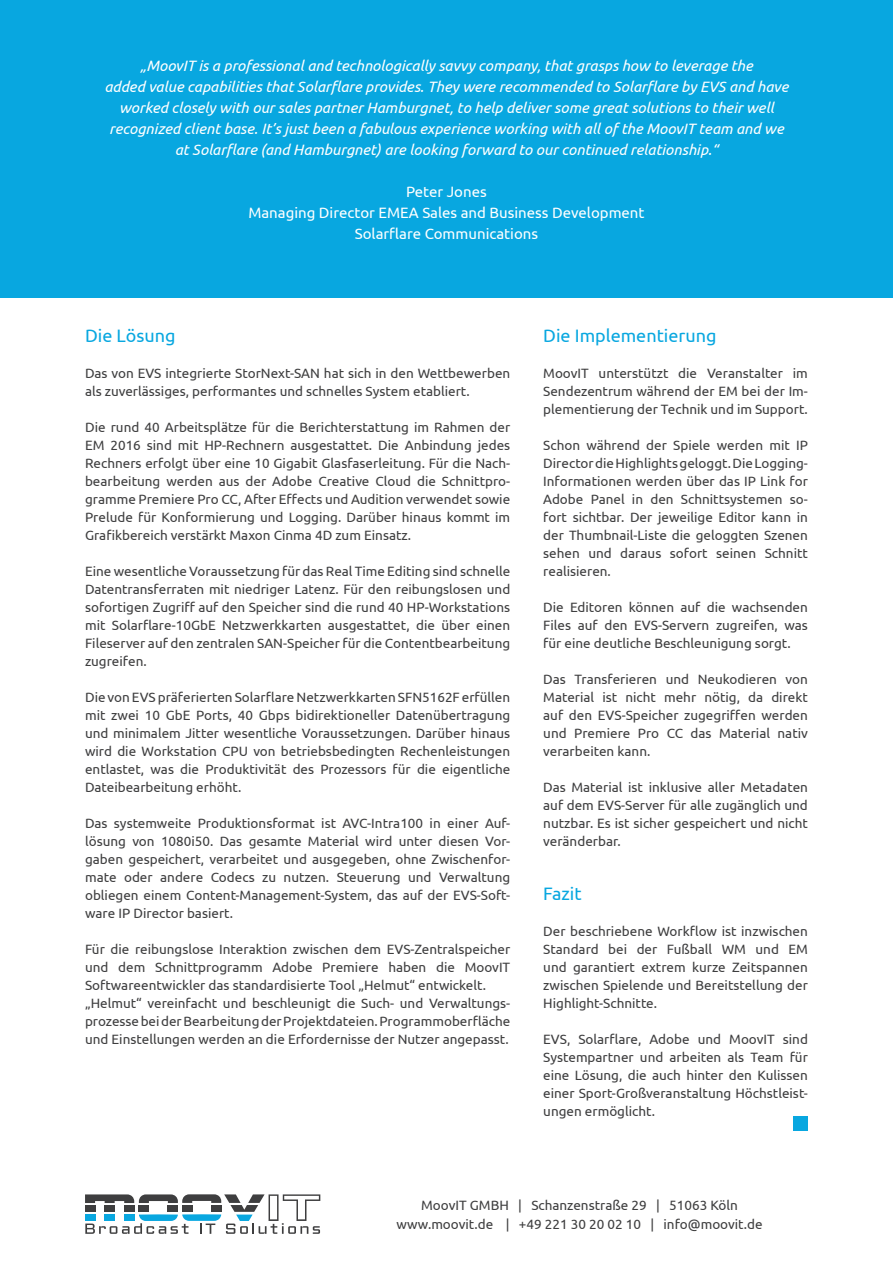
<style>
.page{position:relative;width:893px;height:1263px;background:#fff}
.page>*{position:absolute;margin:0;border:0;box-sizing:border-box;transform-origin:0 0}
.t1{font:18px "Ubuntu";color:#08a7e0}
.t2{font:italic 15px/21px "Ubuntu";color:#fff;text-align:center}
.t3{font:15px/21px "Ubuntu";color:#fff;text-align:center}
.t4{font:13.5px/18px "Ubuntu";color:#3e3e3f;text-align:justify}
</style>
<div class="page">
<div style="left:0;top:0;width:893px;height:298px;background:#08a7e0"></div>
<div style="left:793px;top:1116px;width:15px;height:15px;background:#08a7e0"></div>
<svg style="left:85px;top:1194px;width:235px;height:40px"></svg>
<p class="t2" style="left:104px;top:54px;width:686px">„MoovIT is a professional and technologically savvy company, that grasps how to leverage the<br>added value capabilities that Solarflare provides. They were recommended to Solarflare by EVS and have worked closely with our sales partner Hamburgnet, to help deliver some great solutions to their well recognized client base. It’s just been a fabulous experience working with all of the MoovIT team and we at Solarflare (and Hamburgnet) are looking forward to our continued relationship.“</p>
<p class="t3" style="left:248px;top:180px;width:398px">Peter Jones<br>Managing Director EMEA Sales and Business Development<br>Solarflare Communications</p>
<h1 class="t1" style="left:85px;top:325px;width:92px">Die Lösung</h1>
<p class="t4" style="left:85px;top:364px;width:427px">Das von EVS integrierte StorNext-SAN hat sich in den Wettbewerben als zuverlässiges, performantes und schnelles System etabliert.</p>
<p class="t4" style="left:85px;top:418px;width:427px">Die rund 40 Arbeitsplätze für die Berichterstattung im Rahmen der EM 2016 sind mit HP-Rechnern ausgestattet. Die Anbindung jedes Rechners erfolgt über eine 10 Gigabit Glasfaserleitung. Für die Nach&shy;bearbeitung werden aus der Adobe Creative Cloud die Schnittpro&shy;gramme Premiere Pro CC, After Effects und Audition verwendet sowie Prelude für Konformierung und Logging. Darüber hinaus kommt im Grafikbereich verstärkt Maxon Cinma 4D zum Einsatz.</p>
<p class="t4" style="left:85px;top:562px;width:427px">Eine wesentliche Voraussetzung für das Real Time Editing sind schnelle Datentransferraten mit niedriger Latenz. Für den reibungslosen und sofortigen Zugriff auf den Speicher sind die rund 40 HP-Workstations mit Solarflare-10GbE Netzwerkkarten ausgestattet, die über einen Fileserver auf den zentralen SAN-Speicher für die Contentbearbeitung zugreifen.</p>
<p class="t4" style="left:85px;top:688px;width:427px">Die von EVS präferierten Solarflare Netzwerkkarten SFN5162F erfüllen mit zwei 10 GbE Ports, 40 Gbps bidirektioneller Datenübertragung und minimalem Jitter wesentliche Voraussetzungen. Darüber hinaus wird die Workstation CPU von betriebsbedingten Rechenleistungen entlastet, was die Produktivität des Prozessors für die eigentliche Dateibearbeitung erhöht.</p>
<p class="t4" style="left:85px;top:814px;width:427px">Das systemweite Produktionsformat ist AVC-Intra100 in einer Auf&shy;lösung von 1080i50. Das gesamte Material wird unter diesen Vor&shy;gaben gespeichert, verarbeitet und ausgegeben, ohne Zwischenfor&shy;mate oder andere Codecs zu nutzen. Steuerung und Verwaltung obliegen einem Content-Management-System, das auf der EVS-Soft&shy;ware IP Director basiert.</p>
<p class="t4" style="left:85px;top:940px;width:427px;text-align:left">Für die reibungslose Interaktion zwischen dem EVS-Zentralspeicher und dem Schnittprogramm Adobe Premiere haben die MoovIT Softwareentwickler das standardisierte Tool „Helmut“ entwickelt. „Helmut“ vereinfacht und beschleunigt die Such- und Verwaltungs&shy;prozesse bei der Bearbeitung der Projektdateien. Programmoberfläche und Einstellungen werden an die Erfordernisse der Nutzer angepasst.</p>
<h1 class="t1" style="left:543px;top:325px;width:175px">Die Implementierung</h1>
<p class="t4" style="left:543px;top:364px;width:266px">MoovIT unterstützt die Veranstalter im Sendezentrum während der EM bei der Im&shy;plementierung der Technik und im Support.</p>
<p class="t4" style="left:543px;top:436px;width:266px">Schon während der Spiele werden mit IP Director die Highlights geloggt. Die Logging-Informationen werden über das IP Link for Adobe Panel in den Schnittsystemen so&shy;fort sichtbar. Der jeweilige Editor kann in der Thumbnail-Liste die geloggten Szenen sehen und daraus sofort seinen Schnitt realisieren.</p>
<p class="t4" style="left:543px;top:598px;width:266px">Die Editoren können auf die wachsenden Files auf den EVS-Servern zugreifen, was für eine deutliche Beschleunigung sorgt.</p>
<p class="t4" style="left:543px;top:670px;width:266px">Das Transferieren und Neukodieren von Material ist nicht mehr nötig, da direkt auf den EVS-Speicher zugegriffen werden und Premiere Pro CC das Material nativ verarbeiten kann.</p>
<p class="t4" style="left:543px;top:778px;width:266px">Das Material ist inklusive aller Metadaten auf dem EVS-Server für alle zugänglich und nutzbar. Es ist sicher gespeichert und nicht veränderbar.</p>
<h1 class="t1" style="left:543px;top:883px;width:40px">Fazit</h1>
<p class="t4" style="left:543px;top:922px;width:266px">Der beschriebene Workflow ist inzwischen Standard bei der Fußball WM und EM und garantiert extrem kurze Zeitspannen zwischen Spielende und Bereitstellung der Highlight-Schnitte.</p>
<p class="t4" style="left:543px;top:1030px;width:266px">EVS, Solarflare, Adobe und MoovIT sind Systempartner und arbeiten als Team für eine Lösung, die auch hinter den Kulissen einer Sport-Großveranstaltung Höchstleist&shy;ungen ermöglicht.</p>
<p class="t4" style="left:396px;top:1194px;width:368px;line-height:19.5px;text-align:center">MoovIT GMBH | Schanzenstraße 29 | 51063 Köln www.moovit.de | +49 221 30 20 02 10 | info@moovit.de</p>
</div>
